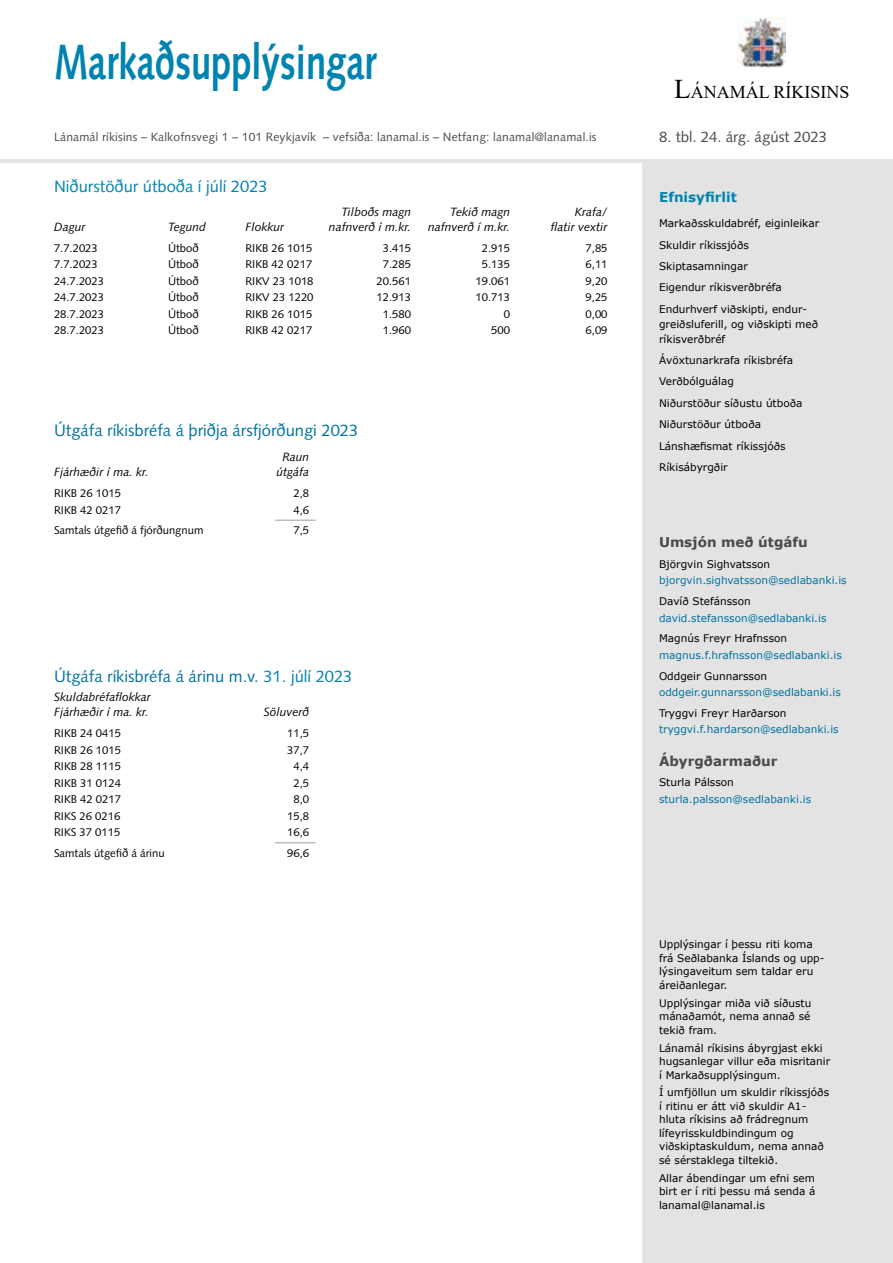
<style>
.page{position:relative;width:893px;height:1263px;background:#fff}
.page>*{position:absolute;margin:0;border:0;box-sizing:border-box;transform-origin:0 0}
.t1{font:700 49.5px "Syntax LT Std";color:#0083af;scale:.73 1}
.t2{font:18px "Times New Roman";color:#000}
.t3{font:16.5px "Syntax LT Std";color:#0072a1}
.t4{font:16.5px "Syntax LT Std";color:#0083af}
.t5{font:15px "Syntax LT Std";color:#4a4a49}
.t6{font:700 13.5px "Verdana";color:#4a4a49}
.t7{font:700 13.5px "Verdana";color:#0083af}
.t8{font:italic 12px/15px "Syntax LT Std";color:#000}
.t9{font:12px "Syntax LT Std";letter-spacing:.015em;color:#4a4a49}
.t10{font:11.25px "Syntax LT Std";color:#000}
.t11{font:10.5px/13.5px "Verdana";color:#000}
.t12{font:10.5px "Verdana";color:#0072a1}
.s1{color:#0083af}
.s2{font-size:27px}
</style>
<div class="page">
<div style="left:643px;top:162px;width:250px;height:1101px;background:#e3e3e3"></div>
<hr style="left:0;top:159px;width:893px;height:3px;background:#e3e3e3">
<img style="left:738px;top:18px;width:47px;height:50px">
<hr style="left:275px;top:842px;width:40px;height:1px;background:#9d9d9c">
<hr style="left:275px;top:520px;width:40px;height:1px;background:#9d9d9c">
<h1 class="t1" style="left:54px;top:33px;width:443px">Markaðsupplýsingar</h1>
<p class="t9" style="left:54px;top:129px;width:544px">Lánamál ríkisins – Kalkofnsvegi 1 – 101 Reykjavík – vefsíða: lanamal.is – Netfang: lanamal@lanamal.is</p>
<h3 class="t4" style="left:54px;top:177px;width:215px">Niðurstöður útboða í júlí 2023</h3>
<p class="t8" style="left:341px;top:204px;width:71px">Tilboðs magn</p>
<p class="t8" style="left:450px;top:204px;width:61px">Tekið magn</p>
<p class="t8" style="left:575px;top:204px;width:34px">Krafa/</p>
<p class="t8" style="left:54px;top:219px;width:33px">Dagur</p>
<p class="t8" style="left:168px;top:219px;width:39px">Tegund</p>
<p class="t8" style="left:245px;top:219px;width:40px">Flokkur</p>
<p class="t8" style="left:329px;top:219px;width:84px">nafnverð í m.kr.</p>
<p class="t8" style="left:428px;top:219px;width:84px">nafnverð í m.kr.</p>
<p class="t8" style="left:551px;top:219px;width:58px">flatir vextir</p>
<p class="t10" style="left:54px;top:241px;width:45px">7.7.2023</p>
<p class="t10" style="left:168px;top:241px;width:32px">Útboð</p>
<p class="t10" style="left:245px;top:241px;width:68px">RIKB 26 1015</p>
<p class="t10" style="left:383px;top:241px;width:30px">3.415</p>
<p class="t10" style="left:482px;top:241px;width:30px">2.915</p>
<p class="t10" style="left:586px;top:241px;width:23px">7,85</p>
<p class="t10" style="left:54px;top:258px;width:45px">7.7.2023</p>
<p class="t10" style="left:168px;top:258px;width:32px">Útboð</p>
<p class="t10" style="left:245px;top:258px;width:68px">RIKB 42 0217</p>
<p class="t10" style="left:383px;top:258px;width:30px">7.285</p>
<p class="t10" style="left:482px;top:258px;width:30px">5.135</p>
<p class="t10" style="left:586px;top:258px;width:23px">6,11</p>
<p class="t10" style="left:54px;top:274px;width:52px">24.7.2023</p>
<p class="t10" style="left:168px;top:274px;width:32px">Útboð</p>
<p class="t10" style="left:245px;top:274px;width:70px">RIKV 23 1018</p>
<p class="t10" style="left:377px;top:274px;width:36px">20.561</p>
<p class="t10" style="left:476px;top:274px;width:36px">19.061</p>
<p class="t10" style="left:586px;top:274px;width:23px">9,20</p>
<p class="t10" style="left:54px;top:291px;width:52px">24.7.2023</p>
<p class="t10" style="left:168px;top:291px;width:32px">Útboð</p>
<p class="t10" style="left:245px;top:291px;width:70px">RIKV 23 1220</p>
<p class="t10" style="left:377px;top:291px;width:36px">12.913</p>
<p class="t10" style="left:476px;top:291px;width:36px">10.713</p>
<p class="t10" style="left:586px;top:291px;width:23px">9,25</p>
<p class="t10" style="left:54px;top:307px;width:52px">28.7.2023</p>
<p class="t10" style="left:168px;top:307px;width:32px">Útboð</p>
<p class="t10" style="left:245px;top:307px;width:68px">RIKB 26 1015</p>
<p class="t10" style="left:383px;top:307px;width:30px">1.580</p>
<p class="t10" style="left:504px;top:307px;width:8px">0</p>
<p class="t10" style="left:586px;top:307px;width:23px">0,00</p>
<p class="t10" style="left:54px;top:324px;width:52px">28.7.2023</p>
<p class="t10" style="left:168px;top:324px;width:32px">Útboð</p>
<p class="t10" style="left:245px;top:324px;width:68px">RIKB 42 0217</p>
<p class="t10" style="left:383px;top:324px;width:30px">1.960</p>
<p class="t10" style="left:491px;top:324px;width:20px">500</p>
<p class="t10" style="left:586px;top:324px;width:23px">6,09</p>
<h3 class="t3" style="left:54px;top:420px;width:306px">Útgáfa ríkisbréfa á þriðja ársfjórðungi 2023</h3>
<p class="t8" style="left:282px;top:450px;width:28px">Raun</p>
<p class="t8" style="left:54px;top:465px;width:96px">Fjárhæðir í ma. kr.</p>
<p class="t8" style="left:276px;top:465px;width:34px">útgáfa</p>
<p class="t10" style="left:54px;top:486px;width:68px">RIKB 26 1015</p>
<p class="t10" style="left:293px;top:486px;width:17px">2,8</p>
<p class="t10" style="left:54px;top:503px;width:68px">RIKB 42 0217</p>
<p class="t10" style="left:293px;top:503px;width:17px">4,6</p>
<p class="t10" style="left:54px;top:524px;width:151px">Samtals útgefið á fjórðungnum</p>
<p class="t10" style="left:293px;top:524px;width:17px">7,5</p>
<h3 class="t3" style="left:54px;top:667px;width:300px">Útgáfa ríkisbréfa á árinu m.v. <span class="s1">31. júlí 2023</span></h3>
<p class="t8" style="left:54px;top:690px;width:98px">Skuldabréfaflokkar<br>Fjárhæðir í ma. kr.</p>
<p class="t8" style="left:264px;top:705px;width:47px">Söluverð</p>
<p class="t10" style="left:54px;top:727px;width:68px">RIKB 24 0415</p>
<p class="t10" style="left:287px;top:727px;width:23px">11,5</p>
<p class="t10" style="left:54px;top:743px;width:68px">RIKB 26 1015</p>
<p class="t10" style="left:287px;top:743px;width:23px">37,7</p>
<p class="t10" style="left:54px;top:760px;width:68px">RIKB 28 1115</p>
<p class="t10" style="left:293px;top:760px;width:17px">4,4</p>
<p class="t10" style="left:54px;top:776px;width:68px">RIKB 31 0124</p>
<p class="t10" style="left:293px;top:776px;width:17px">2,5</p>
<p class="t10" style="left:54px;top:793px;width:68px">RIKB 42 0217</p>
<p class="t10" style="left:293px;top:793px;width:17px">8,0</p>
<p class="t10" style="left:54px;top:809px;width:68px">RIKS 26 0216</p>
<p class="t10" style="left:287px;top:809px;width:23px">15,8</p>
<p class="t10" style="left:54px;top:826px;width:68px">RIKS 37 0115</p>
<p class="t10" style="left:287px;top:826px;width:23px">16,6</p>
<p class="t10" style="left:54px;top:846px;width:112px">Samtals útgefið á árinu</p>
<p class="t10" style="left:287px;top:846px;width:23px">96,6</p>
<h2 class="t2" style="left:674px;top:79px;width:177px"><span class="s2">L</span>ÁNAMÁL RÍKISINS</h2>
<h3 class="t5" style="left:659px;top:128px;width:170px">8. tbl. 24. árg. ágúst 2023</h3>
<p class="t7" style="left:659px;top:187px;width:79px">Efnisyfirlit</p>
<p class="t11" style="left:659px;top:213px;width:162px;line-height:21.5px">Markaðsskuldabréf, eiginleikar<br>Skuldir ríkissjóðs<br>Skiptasamningar<br>Eigendur ríkisverðbréfa<br>Endurhverf viðskipti, endur-</p>
<p class="t11" style="left:659px;top:316px;width:161px;line-height:15px">greiðsluferill, og viðskipti með ríkisverðbréf</p>
<p class="t11" style="left:659px;top:349px;width:145px;line-height:21.5px">Ávöxtunarkrafa ríkisbréfa<br>Verðbólguálag<br>Niðurstöður síðustu útboða<br>Niðurstöður útboða<br>Lánshæfismat ríkissjóðs<br>Ríkisábyrgðir</p>
<p class="t6" style="left:659px;top:533px;width:150px">Umsjón með útgáfu</p>
<p class="t11" style="left:659px;top:557px;width:113px">Björgvin Sighvatsson</p>
<p class="t12" style="left:659px;top:573px;width:189px">bjorgvin.sighvatsson@sedlabanki.is</p>
<p class="t11" style="left:659px;top:594px;width:93px">Davíð Stefánsson</p>
<p class="t12" style="left:659px;top:610px;width:169px">david.stefansson@sedlabanki.is</p>
<p class="t11" style="left:659px;top:632px;width:130px">Magnús Freyr Hrafnsson</p>
<p class="t12" style="left:659px;top:648px;width:184px">magnus.f.hrafnsson@sedlabanki.is</p>
<p class="t11" style="left:659px;top:669px;width:110px">Oddgeir Gunnarsson</p>
<p class="t12" style="left:659px;top:685px;width:183px">oddgeir.gunnarsson@sedlabanki.is</p>
<p class="t11" style="left:659px;top:706px;width:129px">Tryggvi Freyr Harðarson</p>
<p class="t12" style="left:659px;top:722px;width:181px">tryggvi.f.hardarson@sedlabanki.is</p>
<p class="t6" style="left:659px;top:751px;width:120px">Ábyrgðarmaður</p>
<p class="t11" style="left:659px;top:776px;width:76px">Sturla Pálsson</p>
<p class="t12" style="left:659px;top:792px;width:154px">sturla.palsson@sedlabanki.is</p>
<p class="t11" style="left:659px;top:938px;width:167px">Upplýsingar í þessu riti koma frá Seðlabanka Íslands og upp&shy;lýsingaveitum sem taldar eru áreiðanlegar.</p>
<p class="t11" style="left:659px;top:996px;width:154px;text-align:justify">Upplýsingar miða við síðustu mánaðamót, nema annað sé tekið fram.</p>
<p class="t11" style="left:659px;top:1041px;width:173px">Lánamál ríkisins ábyrgjast ekki hugsanlegar villur eða misritanir í Markaðsupplýsingum.</p>
<p class="t11" style="left:659px;top:1085px;width:172px">Í umfjöllun um skuldir ríkissjóðs í ritinu er átt við skuldir A1- hluta ríkisins að frádregnum lífeyrisskuldbindingum og viðskiptaskuldum, nema annað sé sérstaklega tiltekið.</p>
<p class="t11" style="left:659px;top:1171px;width:158px;text-align:justify">Allar ábendingar um efni sem birt er í riti þessu má senda á lanamal@lanamal.is</p>
</div>
